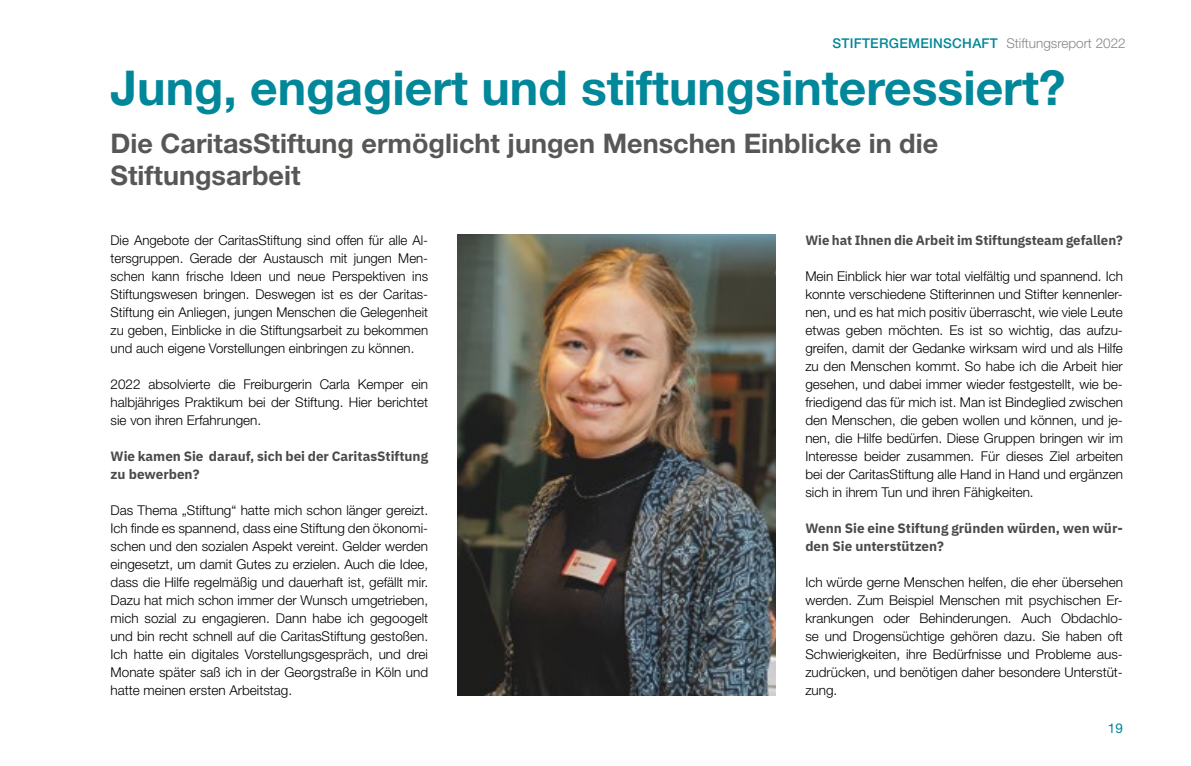
<style>
.page{position:relative;width:1191px;height:766px;background:#fff}
.page>*{position:absolute;margin:0;border:0;box-sizing:border-box;transform-origin:0 0}
.t1{font:700 48px "Helvetica Neue LT Pro";color:#00879a}
.t2{font:700 27px/31.5px "Helvetica Neue LT Pro";color:#575756}
.t3{font:300 13.5px/18px "Helvetica Neue LT Pro";color:#000;text-align:justify}
.t4{font:700 13.5px/18px "IBM Plex Sans";color:#4a4a49}
.t5{font:500 13.5px "Helvetica Neue LT Pro";letter-spacing:.02em;color:#00879a}
.t6{font:13.5px "Helvetica Neue LT Pro";color:#00879a}
.s1{font-weight:300;color:#878787}
</style>
<div class="page">
<img style="left:458px;top:234px;width:317px;height:461px">
<p class="t5" style="left:832px;top:35px;width:295px">STIFTERGEMEINSCHAFT <span class="s1">Stiftungsreport 2022</span></p>
<h1 class="t1" style="left:111px;top:58px;width:956px">Jung, engagiert und stiftungsinteressiert?</h1>
<h2 class="t2" style="left:111px;top:127px;width:829px">Die CaritasStiftung ermöglicht jungen Menschen Einblicke in die<br>Stiftungsarbeit</h2>
<p class="t3" style="left:111px;top:231px;width:319px">Die Angebote der CaritasStiftung sind offen für alle Al&shy;tersgruppen. Gerade der Austausch mit jungen Men&shy;schen kann frische Ideen und neue Perspektiven ins Stiftungswesen bringen. Deswegen ist es der Caritas-Stiftung ein Anliegen, jungen Menschen die Gelegenheit zu geben, Einblicke in die Stiftungsarbeit zu bekommen und auch eigene Vorstellungen einbringen zu können.</p>
<p class="t3" style="left:111px;top:375px;width:319px">2022 absolvierte die Freiburgerin Carla Kemper ein halbjähriges Praktikum bei der Stiftung. Hier berichtet sie von ihren Erfahrungen.</p>
<p class="t4" style="left:111px;top:446px;width:319px">Wie kamen Sie darauf, sich bei der CaritasStiftung zu bewerben?</p>
<p class="t3" style="left:111px;top:501px;width:319px">Das Thema „Stiftung“ hatte mich schon länger gereizt.<br>Ich finde es spannend, dass eine Stiftung den ökonomi&shy;schen und den sozialen Aspekt vereint. Gelder werden eingesetzt, um damit Gutes zu erzielen. Auch die Idee, dass die Hilfe regelmäßig und dauerhaft ist, gefällt mir.<br>Dazu hat mich schon immer der Wunsch umgetrieben, mich sozial zu engagieren. Dann habe ich gegoogelt und bin recht schnell auf die CaritasStiftung gestoßen.<br>Ich hatte ein digitales Vorstellungsgespräch, und drei Monate später saß ich in der Georgstraße in Köln und hatte meinen ersten Arbeitstag.</p>
<p class="t4" style="left:805px;top:230px;width:319px">Wie hat Ihnen die Arbeit im Stiftungsteam gefallen?</p>
<p class="t3" style="left:805px;top:267px;width:319px">Mein Einblick hier war total vielfältig und spannend. Ich konnte verschiedene Stifterinnen und Stifter kennenler&shy;nen, und es hat mich positiv überrascht, wie viele Leute etwas geben möchten. Es ist so wichtig, das aufzu&shy;greifen, damit der Gedanke wirksam wird und als Hilfe zu den Menschen kommt. So habe ich die Arbeit hier gesehen, und dabei immer wieder festgestellt, wie be&shy;friedigend das für mich ist. Man ist Bindeglied zwischen den Menschen, die geben wollen und können, und je&shy;nen, die Hilfe bedürfen. Diese Gruppen bringen wir im Interesse beider zusammen. Für dieses Ziel arbeiten bei der CaritasStiftung alle Hand in Hand und ergänzen sich in ihrem Tun und ihren Fähigkeiten.</p>
<p class="t4" style="left:805px;top:518px;width:319px">Wenn Sie eine Stiftung gründen würden, wen wür&shy;den Sie unterstützen?</p>
<p class="t3" style="left:805px;top:573px;width:319px">Ich würde gerne Menschen helfen, die eher übersehen werden. Zum Beispiel Menschen mit psychischen Er&shy;krankungen oder Behinderungen. Auch Obdachlo&shy;se und Drogensüchtige gehören dazu. Sie haben oft Schwierigkeiten, ihre Bedürfnisse und Probleme aus&shy;zudrücken, und benötigen daher besondere Unterstüt&shy;zung.</p>
<p class="t6" style="left:1108px;top:719px;width:17px">19</p>
</div>
